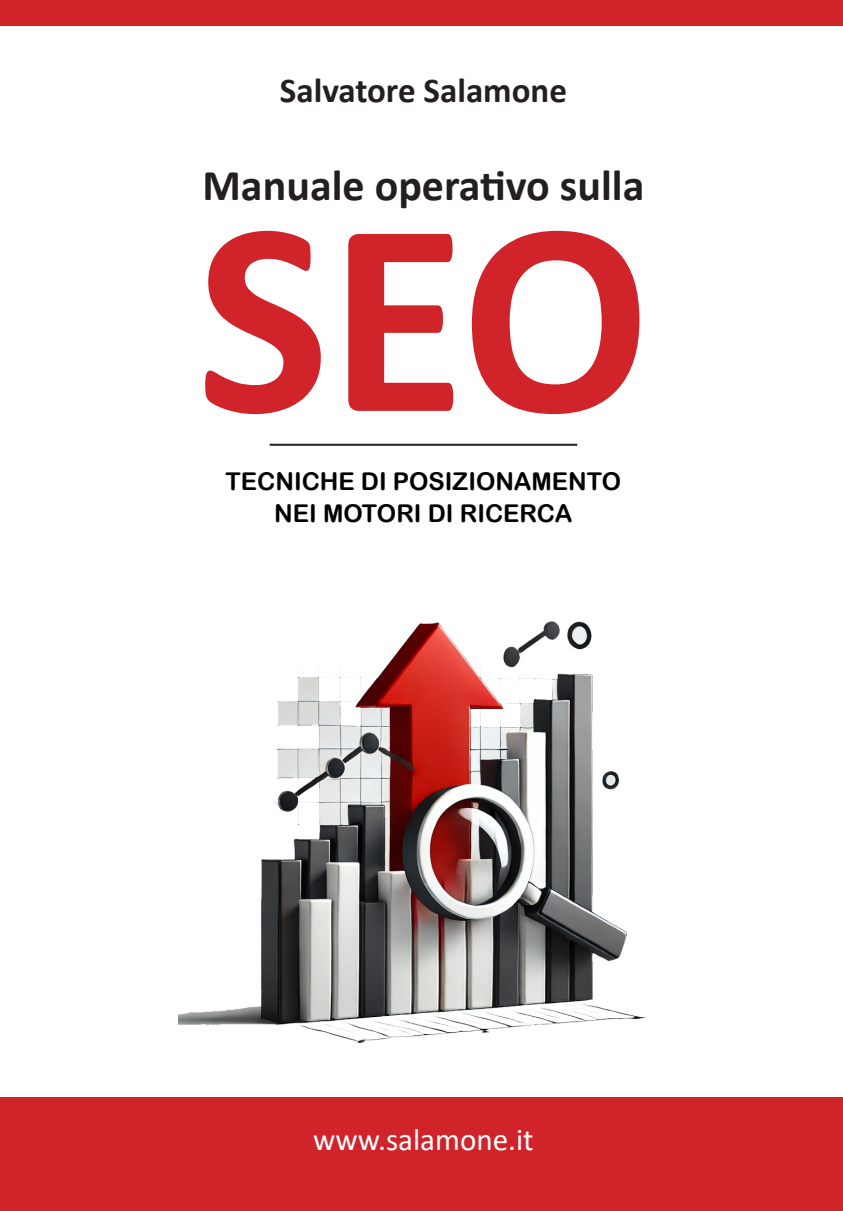
<style>
.page{position:relative;width:843px;height:1211px;background:#fff}
.page>*{position:absolute;margin:0;border:0;box-sizing:border-box;transform-origin:0 0}
.t1{font:700 280px "Calibri";color:#d1232a}
.t2{font:700 43.93px "Calibri";color:#231f20}
.t3{font:700 35px "Calibri";color:#231f20}
.t4{font:31.15px "Calibri";color:#fff}
.t5{font:24.5px "Arial Rounded MT Bold";color:#000}
</style>
<div class="page">
<img style="left:179px;top:621px;width:468px;height:422px">
<div style="left:0;top:1097px;width:843px;height:114px;background:#d1232a"></div>
<hr style="left:270px;top:444px;width:307px;height:2px;background:#231f20">
<div style="left:0;top:0;width:843px;height:25px;background:#d1232a"></div>
<p class="t3" style="left:280px;top:66px;width:289px">Salvatore Salamone</p>
<p class="t2" style="left:202px;top:155px;width:443px">Manuale operativo sulla</p>
<p class="t1" style="left:197px;top:120px;width:455px">SEO</p>
<p class="t5" style="left:226px;top:467px;width:397px">TECNICHE DI POSIZIONAMENTO</p>
<p class="t5" style="left:274px;top:499px;width:300px">NEI MOTORI DI RICERCA</p>
<p class="t4" style="left:313px;top:1118px;width:222px">www.salamone.it</p>
</div>
